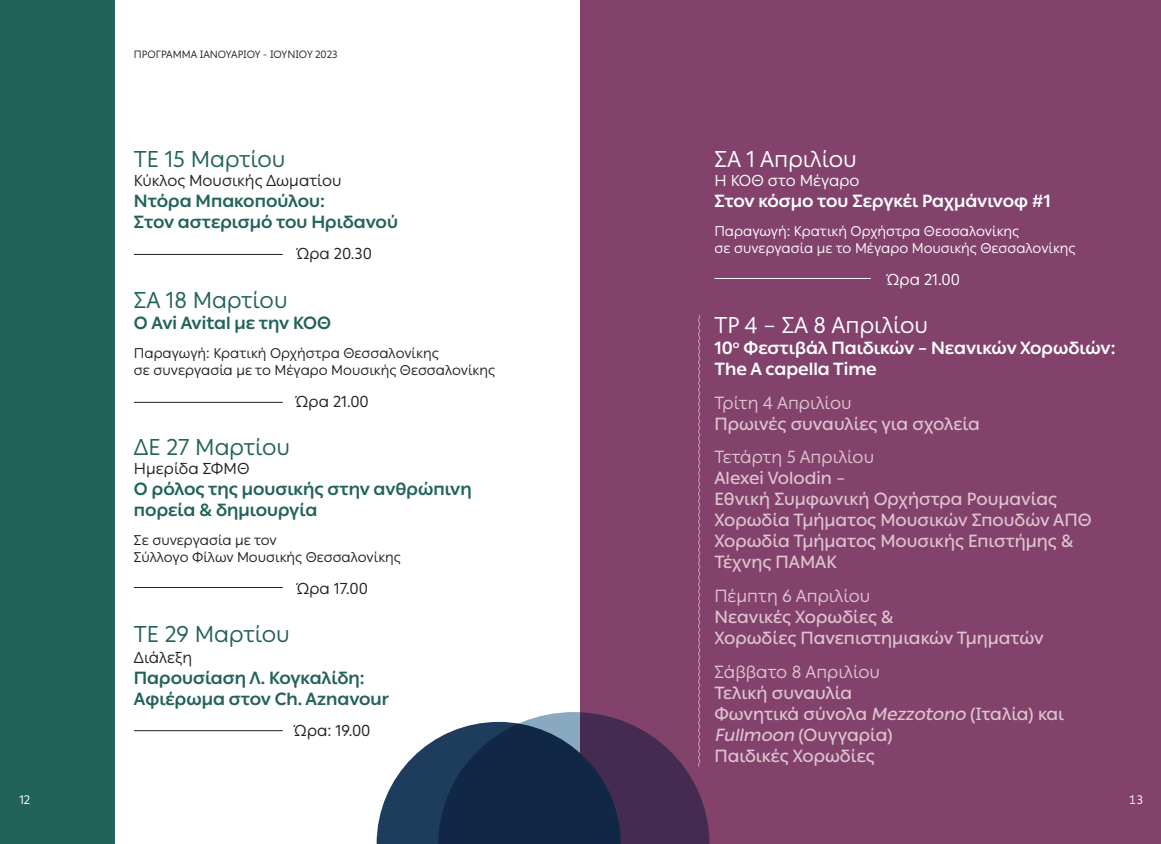
<style>
.page{position:relative;width:1161px;height:844px;background:#fff}
.page>*{position:absolute;margin:0;border:0;box-sizing:border-box;transform-origin:0 0}
.t1{font:22.75px "Ping LCG";color:#226359}
.t2{font:22.75px "Ping LCG";color:#fff}
.t3{font:500 17.5px/21px "Ping LCG";color:#dec4cf}
.t4{font:700 17.5px/21px "Ping LCG";color:#226359}
.t5{font:700 17.5px/21px "Ping LCG";color:#fff}
.t6{font:17.5px "Ping LCG";color:#dec4cf}
.t7{font:15.75px "Ping LCG";color:#231f20}
.t8{font:15.75px "Ping LCG";color:#fff}
.t9{font:14px/16.8px "Ping LCG";color:#231f20}
.t10{font:14px/16.8px "Ping LCG";color:#fff}
.t11{font:12.25px "Ping LCG";color:#fff}
.t12{font:10.5px "Ping LCG";color:#231f20}
.s1{font-style:italic}
</style>
<div class="page">
<div style="left:580px;top:0;width:581px;height:843px;background:#82426c"></div>
<hr style="left:134px;top:254px;width:149px;height:1px;background:#231f20">
<hr style="left:714px;top:278px;width:157px;height:1px;background:#fff">
<hr style="left:134px;top:402px;width:149px;height:1px;background:#231f20">
<hr style="left:134px;top:587px;width:149px;height:1px;background:#231f20">
<hr style="left:134px;top:730px;width:149px;height:1px;background:#231f20">
<div style="left:0;top:0;width:114px;height:843px;background:#226359"></div>
<svg style="left:377px;top:315px;width:332px;height:528px"></svg>
<p class="t12" style="left:134px;top:46px;width:205px">ΠΡΟΓΡΑΜΜΑ ΙΑΝΟΥΑΡΙΟΥ - ΙΟΥΝΙΟΥ 2023</p>
<h1 class="t1" style="left:134px;top:142px;width:153px">ΤΕ 15 Μαρτίου</h1>
<p class="t7" style="left:134px;top:168px;width:209px">Κύκλος Μουσικής Δωματίου</p>
<p class="t4" style="left:134px;top:189px;width:265px">Ντόρα Μπακοπούλου:<br>Στον αστερισμό του Ηριδανού</p>
<p class="t7" style="left:297px;top:242px;width:77px">Ώρα 20.30</p>
<h1 class="t1" style="left:134px;top:283px;width:155px">ΣΑ 18 Μαρτίου</h1>
<p class="t4" style="left:134px;top:311px;width:199px">O Avi Avital με την ΚΟΘ</p>
<p class="t9" style="left:134px;top:344px;width:363px">Παραγωγή: Κρατική Ορχήστρα Θεσσαλονίκης<br>σε συνεργασία με το Μέγαρο Μουσικής Θεσσαλονίκης</p>
<p class="t7" style="left:296px;top:389px;width:74px">Ώρα 21.00</p>
<h1 class="t1" style="left:134px;top:430px;width:158px">ΔΕ 27 Μαρτίου</h1>
<p class="t7" style="left:134px;top:456px;width:117px">Ημερίδα ΣΦΜΘ</p>
<p class="t4" style="left:134px;top:477px;width:339px">Ο ρόλος της μουσικής στην ανθρώπινη πορεία &amp; δημιουργία</p>
<p class="t9" style="left:134px;top:531px;width:268px">Σε συνεργασία με τον<br>Σύλλογο Φίλων Μουσικής Θεσσαλονίκης</p>
<p class="t7" style="left:297px;top:576px;width:73px">Ώρα 17.00</p>
<h1 class="t1" style="left:134px;top:616px;width:157px">ΤΕ 29 Μαρτίου</h1>
<p class="t7" style="left:134px;top:645px;width:60px">Διάλεξη</p>
<p class="t4" style="left:134px;top:666px;width:257px">Παρουσίαση Λ. Κογκαλίδη:<br>Αφιέρωμα στον Ch. Aznavour</p>
<p class="t7" style="left:294px;top:719px;width:78px">Ώρα: 19.00</p>
<h1 class="t2" style="left:714px;top:142px;width:144px">ΣΑ 1 Απριλίου</h1>
<p class="t8" style="left:714px;top:168px;width:147px">Η ΚΟΘ στο Μέγαρο</p>
<p class="t5" style="left:714px;top:189px;width:338px">Στον κόσμο του Σεργκέι Ραχμάνινοφ #1</p>
<p class="t10" style="left:714px;top:222px;width:363px">Παραγωγή: Κρατική Ορχήστρα Θεσσαλονίκης<br>σε συνεργασία με το Μέγαρο Μουσικής Θεσσαλονίκης</p>
<p class="t8" style="left:887px;top:267px;width:74px">Ώρα 21.00</p>
<h1 class="t2" style="left:714px;top:308px;width:215px">ΤΡ 4 – ΣΑ 8 Απριλίου</h1>
<p class="t5" style="left:714px;top:336px;width:403px">10<sup>ο</sup> Φεστιβάλ Παιδικών – Νεανικών Χορωδιών:<br>The A capella Time</p>
<p class="t6" style="left:714px;top:389px;width:139px">Τρίτη 4 Απριλίου</p>
<p class="t3" style="left:714px;top:412px;width:267px">Πρωινές συναυλίες για σχολεία</p>
<p class="t6" style="left:714px;top:444px;width:161px">Τετάρτη 5 Απριλίου</p>
<p class="t3" style="left:714px;top:466px;width:379px">Alexei Volodin –<br>Εθνική Συμφωνική Ορχήστρα Ρουμανίας<br>Χορωδία Τμήματος Μουσικών Σπουδών ΑΠΘ<br>Χορωδία Τμήματος Μουσικής Επιστήμης &amp;<br>Τέχνης ΠΑΜΑΚ</p>
<p class="t6" style="left:714px;top:582px;width:157px">Πέμπτη 6 Απριλίου</p>
<p class="t3" style="left:714px;top:605px;width:331px">Νεανικές Χορωδίες &amp;<br>Χορωδίες Πανεπιστημιακών Τμηματών</p>
<p class="t6" style="left:714px;top:658px;width:167px">Σάββατο 8 Απριλίου</p>
<p class="t3" style="left:714px;top:681px;width:351px">Τελική συναυλία<br>Φωνητικά σύνολα <span class="s1">Mezzotono</span> (Ιταλία) και<br><span class="s1">Fullmoon</span> (Ουγγαρία)<br>Παιδικές Χορωδίες</p>
<p class="t11" style="left:19px;top:790px;width:12px">12</p>
<p class="t11" style="left:1129px;top:790px;width:16px">13</p>
</div>
